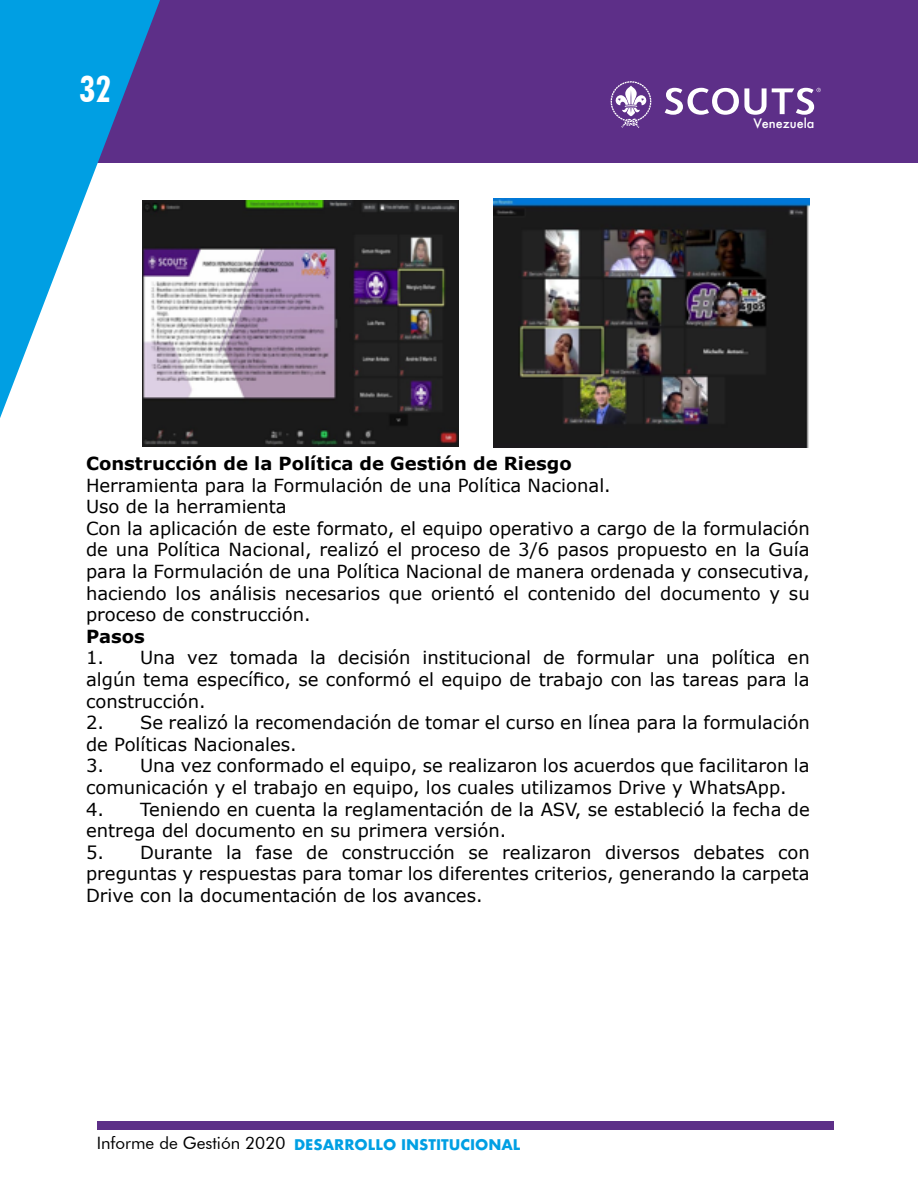
<style>
.page{position:relative;width:918px;height:1188px;background:#fff}
.page>*{position:absolute;margin:0;border:0;box-sizing:border-box;transform-origin:0 0}
.t1{font:700 condensed 36px "Futura BT";color:#fff}
.t2{font:18px/21.6px "Verdana";color:#000}
.t3{font:700 18px "Verdana";color:#000}
.t4{font:700 14.4px "Futura";color:#009fe3}
.t5{font:500 12.75px "Futura";color:#fff}
.s1{font-family:"Futura BT";font-weight:400;font-size:17.1px;color:#000}
</style>
<div class="page">
<div style="left:2px;top:0;width:916px;height:163px;background:#5d2f88"></div>
<svg style="left:0;top:0;width:160px;height:418px;fill:#009fe3"></svg>
<svg style="left:611px;top:81px;width:40px;height:47px"></svg>
<svg style="left:665px;top:88px;width:156px;height:27px"></svg>
<div style="left:97px;top:1121px;width:737px;height:9px;background:#5d2f88"></div>
<img style="left:142px;top:200px;width:317px;height:246px">
<img style="left:493px;top:199px;width:317px;height:249px">
<h1 class="t1" style="left:80px;top:68px;width:33px">32</h1>
<p class="t5" style="left:753px;top:114px;width:63px">Venezuela</p>
<p class="t3" style="left:86px;top:452px;width:487px">Construcción de la Política de Gestión de Riesgo</p>
<p class="t2" style="left:86px;top:475px;width:725px">Herramienta para la Formulación de una Política Nacional.<br>Uso de la herramienta<br>Con la aplicación de este formato, el equipo operativo a cargo de la formulación de una Política Nacional, realizó el proceso de 3/6 pasos propuesto en la Guía para la Formulación de una Política Nacional de manera ordenada y consecutiva, haciendo los análisis necesarios que orientó el contenido del documento y su proceso de construcción.</p>
<p class="t3" style="left:86px;top:625px;width:60px">Pasos</p>
<p class="t2" style="left:86px;top:647px;width:725px;text-align:justify">1. Una vez tomada la decisión institucional de formular una política en algún tema específico, se conformó el equipo de trabajo con las tareas para la construcción.</p>
<p class="t2" style="left:86px;top:712px;width:725px">2. Se realizó la recomendación de tomar el curso en línea para la formulación de Políticas Nacionales.</p>
<p class="t2" style="left:86px;top:755px;width:725px">3. Una vez conformado el equipo, se realizaron los acuerdos que facilitaron la comunicación y el trabajo en equipo, los cuales utilizamos Drive y WhatsApp.</p>
<p class="t2" style="left:86px;top:799px;width:725px">4. Teniendo en cuenta la reglamentación de la ASV, se estableció la fecha de entrega del documento en su primera versión.</p>
<p class="t2" style="left:86px;top:842px;width:725px;text-align:justify">5. Durante la fase de construcción se realizaron diversos debates con preguntas y respuestas para tomar los diferentes criterios, generando la carpeta Drive con la documentación de los avances.</p>
<p class="t4" style="left:97px;top:1134px;width:425px"><span class="s1">Informe de Gestión 2020</span> DESARROLLO INSTITUCIONAL</p>
</div>
